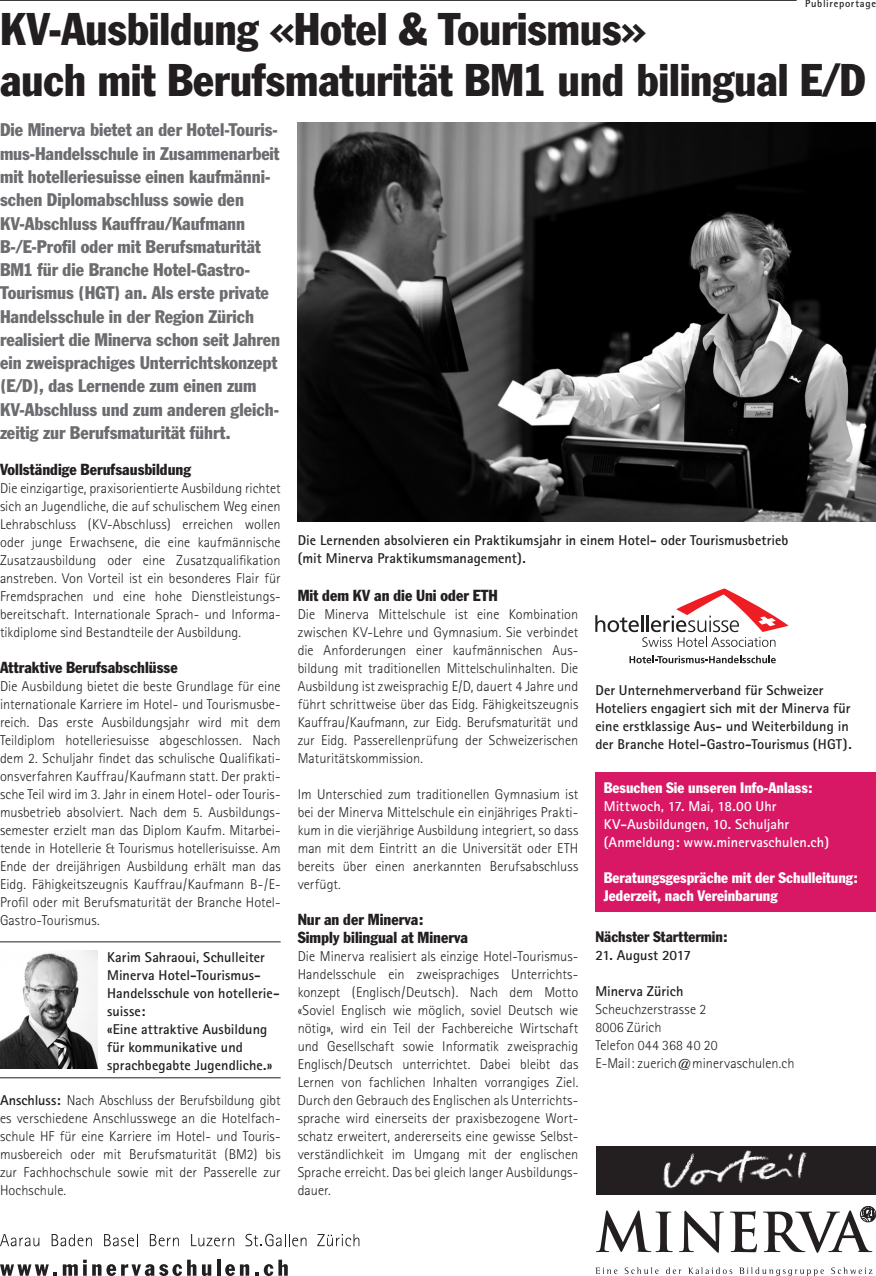
<style>
.page{position:relative;width:876px;height:1276px;background:#fff}
.page>*{position:absolute;margin:0;border:0;box-sizing:border-box;transform-origin:0 0}
.t1{font:condensed 45px/51px "Franklin Gothic";letter-spacing:-.005em;color:#231f20}
.t2{font:condensed 18px/23.2px "Franklin Gothic";color:#6c6d70}
.t3{font:condensed 15.75px/18px "Franklin Gothic";color:#231f20}
.t4{font:condensed 15px/18px "Franklin Gothic";letter-spacing:.005em;color:#fff}
.t5{font:condensed 15px "Franklin Gothic";color:#231f20}
.t6{font:300 14.25px/18px "Rotis Sans Serif";letter-spacing:.005em;color:#231f20;text-align:justify}
.t7{font:700 14.25px/18px "Rotis Sans Serif";letter-spacing:.005em;color:#231f20}
.t8{font:700 14.25px/18px "Rotis Sans Serif";color:#fff}
.t9{font:700 10.5px "Rotis Sans Serif";letter-spacing:.065em;color:#231f20}
.s1{font-weight:700}
</style>
<div class="page">
<div style="left:596px;top:1146px;width:280px;height:48px;background:#231f20"></div>
<img style="left:655px;top:1150px;width:174px;height:45px">
<svg style="left:596px;top:1210px;width:77px;height:42px"></svg>
<svg style="left:679px;top:1210px;width:45px;height:42px"></svg>
<svg style="left:730px;top:1211px;width:27px;height:41px"></svg>
<svg style="left:763px;top:1206px;width:113px;height:46px"></svg>
<svg style="left:595px;top:1267px;width:22px;height:7px"></svg>
<svg style="left:625px;top:1267px;width:34px;height:7px"></svg>
<svg style="left:666px;top:1267px;width:15px;height:7px"></svg>
<svg style="left:688px;top:1267px;width:44px;height:7px"></svg>
<svg style="left:739px;top:1267px;width:85px;height:9px"></svg>
<svg style="left:831px;top:1267px;width:41px;height:7px"></svg>
<hr style="left:0;top:0;width:797px;height:1px;background:#231f20">
<svg style="left:0;top:1264px;width:57px;height:11px"></svg>
<svg style="left:63px;top:1259px;width:133px;height:17px"></svg>
<svg style="left:202px;top:1264px;width:9px;height:12px"></svg>
<hr style="left:217px;top:1259px;width:3px;height:16px;background:#231f20">
<svg style="left:225px;top:1264px;width:24px;height:12px"></svg>
<svg style="left:255px;top:1259px;width:33px;height:17px"></svg>
<svg style="left:0;top:1234px;width:39px;height:12px"></svg>
<svg style="left:52px;top:1234px;width:40px;height:12px"></svg>
<svg style="left:104px;top:1234px;width:34px;height:12px"></svg>
<svg style="left:150px;top:1234px;width:29px;height:12px"></svg>
<svg style="left:191px;top:1234px;width:43px;height:12px"></svg>
<svg style="left:245px;top:1233px;width:61px;height:13px"></svg>
<svg style="left:317px;top:1234px;width:42px;height:12px"></svg>
<img style="left:298px;top:122px;width:578px;height:400px">
<img style="left:0;top:950px;width:98px;height:118px">
<hr style="left:0;top:941px;width:281px;height:1px;background:#231f20">
<hr style="left:0;top:1077px;width:281px;height:1px;background:#231f20">
<div style="left:595px;top:772px;width:281px;height:139px;background:#d91865"></div>
<svg style="left:595px;top:588px;width:194px;height:59px"></svg>
<svg style="left:629px;top:655px;width:147px;height:8px"></svg>
<p class="t9" style="left:805px;top:-3px;width:72px">Publireportage</p>
<h1 class="t1" style="left:0;top:3px;width:867px">KV-Ausbildung «Hotel &amp; Tourismus»<br>auch mit Berufsmaturität BM1 und bilingual E/D</h1>
<p class="t2" style="left:0;top:118px;width:282px">Die Minerva bietet an der Hotel-Touris&shy;mus-Handelsschule in Zusammenarbeit mit hotelleriesuisse einen kaufmänni&shy;schen Diplomabschluss sowie den KV-Abschluss Kauffrau/Kaufmann B-/E-Profil oder mit Berufsmaturität BM1 für die Branche Hotel-Gastro-Tourismus (HGT) an. Als erste private Handelsschule in der Region Zürich realisiert die Minerva schon seit Jahren ein zweisprachiges Unterrichtskonzept (E/D), das Lernende zum einen zum KV-Abschluss und zum anderen gleich&shy;zeitig zur Berufsmaturität führt.</p>
<p class="t3" style="left:0;top:460px;width:192px">Vollständige Berufsausbildung</p>
<p class="t6" style="left:0;top:479px;width:282px">Die einzigartige, praxisorientierte Ausbildung richtet sich an Jugendliche, die auf schulischem Weg einen Lehrabschluss (KV-Abschluss) erreichen wollen oder junge Erwachsene, die eine kaufmännische Zusatzausbildung oder eine Zusatzqualifikation anstreben. Von Vorteil ist ein besonderes Flair für Fremdsprachen und eine hohe Dienstleistungs&shy;bereitschaft. Internationale Sprach- und Informa&shy;tikdiplome sind Bestandteile der Ausbildung.</p>
<p class="t3" style="left:0;top:658px;width:179px">Attraktive Berufsabschlüsse</p>
<p class="t6" style="left:0;top:677px;width:282px">Die Ausbildung bietet die beste Grundlage für eine internationale Karriere im Hotel- und Tourismusbe&shy;reich. Das erste Ausbildungsjahr wird mit dem Teildiplom hotelleriesuisse abgeschlossen. Nach dem 2. Schuljahr findet das schulische Qualifikati&shy;onsverfahren Kauffrau/Kaufmann statt. Der prakti&shy;sche Teil wird im 3. Jahr in einem Hotel- oder Touris&shy;musbetrieb absolviert. Nach dem 5. Ausbildungs&shy;semester erzielt man das Diplom Kaufm. Mitarbei&shy;tende in Hotellerie &amp; Tourismus hotellerisuisse. Am Ende der dreijährigen Ausbildung erhält man das Eidg. Fähigkeitszeugnis Kauffrau/Kaufmann B-/E-Profil oder mit Berufsmaturität der Branche Hotel-Gastro-Tourismus.</p>
<p class="t7" style="left:107px;top:947px;width:174px">Karim Sahraoui, Schulleiter<br>Minerva Hotel-Tourismus-<br>Handelsschule von hotellerie&shy;suisse:<br>«Eine attraktive Ausbildung für kommunikative und sprachbegabte Jugendliche.»</p>
<p class="t6" style="left:0;top:1091px;width:282px"><span class="s1">Anschluss:</span> Nach Abschluss der Berufsbildung gibt es verschiedene Anschlusswege an die Hotelfach&shy;schule HF für eine Karriere im Hotel- und Touris&shy;musbereich oder mit Berufsmaturität (BM2) bis zur Fachhochschule sowie mit der Passerelle zur Hochschule.</p>
<p class="t7" style="left:298px;top:531px;width:492px">Die Lernenden absolvieren ein Praktikumsjahr in einem Hotel- oder Tourismusbetrieb (mit Minerva Praktikumsmanagement).</p>
<p class="t3" style="left:298px;top:586px;width:202px">Mit dem KV an die Uni oder ETH</p>
<p class="t6" style="left:298px;top:605px;width:282px">Die Minerva Mittelschule ist eine Kombination zwischen KV-Lehre und Gymnasium. Sie verbindet die Anforderungen einer kaufmännischen Aus&shy;bildung mit traditionellen Mittelschulinhalten. Die Ausbildung ist zweisprachig E/D, dauert 4 Jahre und führt schrittweise über das Eidg. Fähigkeitszeugnis Kauffrau/Kaufmann, zur Eidg. Berufsmaturität und zur Eidg. Passerellenprüfung der Schweizerischen Maturitätskommission.</p>
<p class="t6" style="left:298px;top:785px;width:282px">Im Unterschied zum traditionellen Gymnasium ist bei der Minerva Mittelschule ein einjähriges Prakti&shy;kum in die vierjährige Ausbildung integriert, so dass man mit dem Eintritt an die Universität oder ETH bereits über einen anerkannten Berufsabschluss verfügt.</p>
<p class="t3" style="left:298px;top:910px;width:172px">Nur an der Minerva:<br>Simply bilingual at Minerva</p>
<p class="t6" style="left:298px;top:947px;width:282px">Die Minerva realisiert als einzige Hotel-Tourismus-Handelsschule ein zweisprachiges Unterrichts&shy;konzept (Englisch/Deutsch). Nach dem Motto «Soviel Englisch wie möglich, soviel Deutsch wie nötig», wird ein Teil der Fachbereiche Wirtschaft und Gesellschaft sowie Informatik zweisprachig Englisch/Deutsch unterrichtet. Dabei bleibt das Lernen von fachlichen Inhalten vorrangiges Ziel.<br>Durch den Gebrauch des Englischen als Unterrichts&shy;sprache wird einerseits der praxisbezogene Wort&shy;schatz erweitert, andererseits eine gewisse Selbst&shy;verständlichkeit im Umgang mit der englischen Sprache erreicht. Das bei gleich langer Ausbildungs&shy;dauer.</p>
<p class="t7" style="left:595px;top:680px;width:258px">Der Unternehmerverband für Schweizer Hoteliers engagiert sich mit der Minerva für eine erstklassige Aus- und Weiterbildung in der Branche Hotel-Gastro-Tourismus (HGT).</p>
<p class="t4" style="left:604px;top:778px;width:210px">Besuchen Sie unseren Info-Anlass:</p>
<p class="t8" style="left:604px;top:797px;width:227px">Mittwoch, 17. Mai, 18.00 Uhr<br>KV-Ausbildungen, 10. Schuljahr (Anmeldung: www.minervaschulen.ch)</p>
<p class="t4" style="left:604px;top:868px;width:256px">Beratungsgespräche mit der Schulleitung:<br>Jederzeit, nach Vereinbarung</p>
<p class="t5" style="left:595px;top:927px;width:134px">Nächster Starttermin:</p>
<p class="t7" style="left:595px;top:945px;width:97px">21. August 2017</p>
<p class="t7" style="left:595px;top:981px;width:90px">Minerva Zürich</p>
<p class="t6" style="left:595px;top:1000px;width:201px;text-align:left">Scheuchzerstrasse 2<br>8006 Zürich<br>Telefon 044 368 40 20<br>E-Mail: zuerich@minervaschulen.ch</p>
</div>
